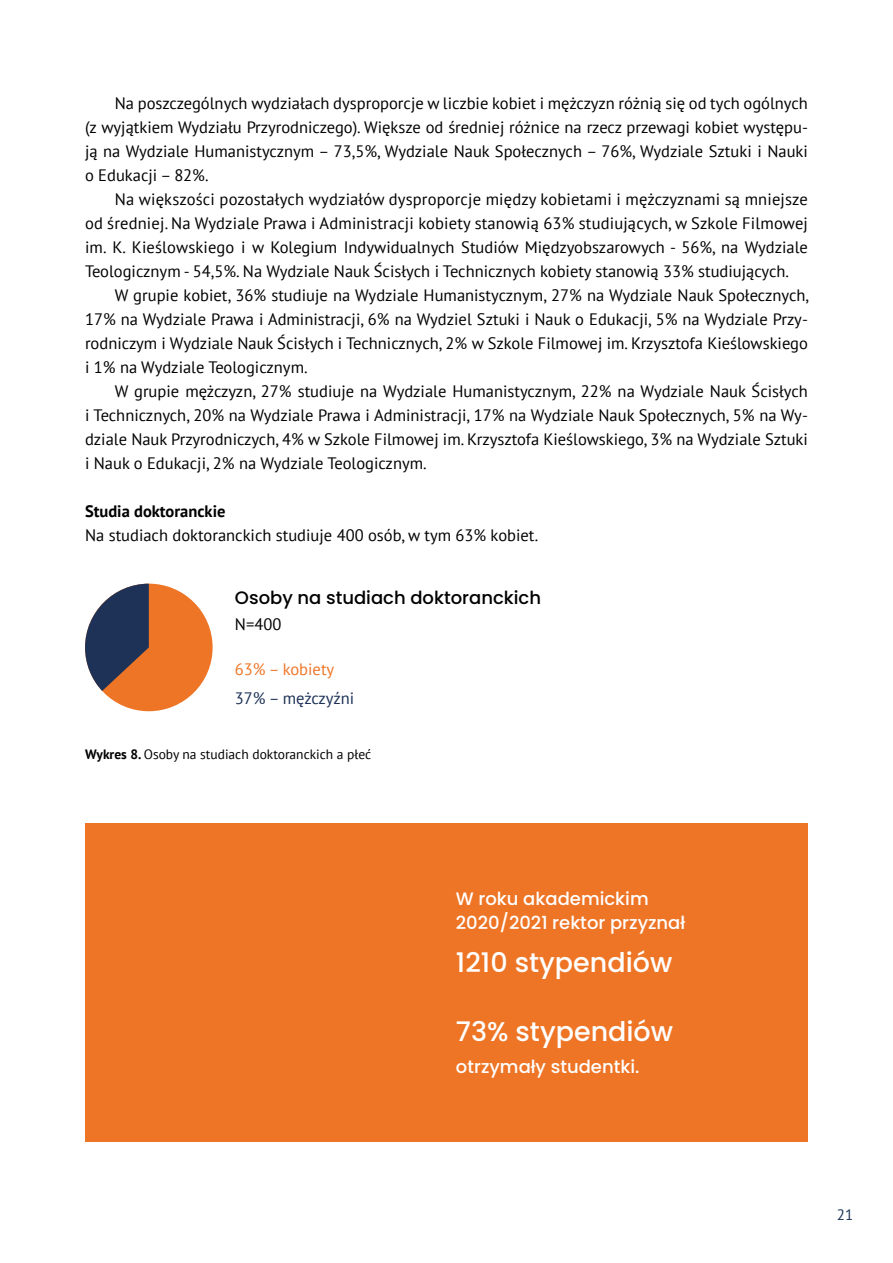
<style>
.page{position:relative;width:893px;height:1263px;background:#fff}
.page>*{position:absolute;margin:0;border:0;box-sizing:border-box;transform-origin:0 0}
.t1{font:500 27px "Poppins";color:#fff}
.t2{font:500 18px/24px "Poppins";color:#fff}
.t3{font:500 18px "Poppins";color:#000}
.t4{font:16.5px/24px "PT Sans";color:#000;text-align:justify}
.t5{font:700 16.5px "PT Sans";color:#000}
.t6{font:16.5px "PT Sans";letter-spacing:-.01em;color:#1c3155}
.t7{font:16.5px "PT Sans";color:#ee7526}
.t8{font:15px "PT Sans";color:#1b3256}
.t9{font:13.5px "PT Sans";color:#000}
.s1{font-weight:700}
</style>
<div class="page">
<div style="left:85px;top:584px;width:128px;height:127px;background:#ee7526;border-radius:50%"></div>
<svg style="left:85px;top:584px;width:64px;height:107px"></svg>
<div style="left:85px;top:823px;width:723px;height:319px;background:#ee7526"></div>
<p class="t4" style="left:85px;top:91px;width:724px;text-indent:30px">Na poszczególnych wydziałach dysproporcje w liczbie kobiet i mężczyzn różnią się od tych ogólnych (z wyjątkiem Wydziału Przyrodniczego). Większe od średniej różnice na rzecz przewagi kobiet występu&shy;ją na Wydziale Humanistycznym – 73,5%, Wydziale Nauk Społecznych – 76%, Wydziale Sztuki i Nauki o Edukacji – 82%.</p>
<p class="t4" style="left:85px;top:187px;width:724px;text-indent:30px">Na większości pozostałych wydziałów dysproporcje między kobietami i mężczyznami są mniejsze od średniej. Na Wydziale Prawa i Administracji kobiety stanowią 63% studiujących, w Szkole Filmowej im. K. Kieślowskiego i w Kolegium Indywidualnych Studiów Międzyobszarowych - 56%, na Wydziale Teologicznym - 54,5%. Na Wydziale Nauk Ścisłych i Technicznych kobiety stanowią 33% studiujących.</p>
<p class="t4" style="left:85px;top:283px;width:726px;text-indent:30px">W grupie kobiet, 36% studiuje na Wydziale Humanistycznym, 27% na Wydziale Nauk Społecznych, 17% na Wydziale Prawa i Administracji, 6% na Wydziel Sztuki i Nauk o Edukacji, 5% na Wydziale Przy&shy;rodniczym i Wydziale Nauk Ścisłych i Technicznych, 2% w Szkole Filmowej im. Krzysztofa Kieślowskiego i 1% na Wydziale Teologicznym.</p>
<p class="t4" style="left:85px;top:379px;width:724px;text-indent:30px">W grupie mężczyzn, 27% studiuje na Wydziale Humanistycznym, 22% na Wydziale Nauk Ścisłych i Technicznych, 20% na Wydziale Prawa i Administracji, 17% na Wydziale Nauk Społecznych, 5% na Wy&shy;dziale Nauk Przyrodniczych, 4% w Szkole Filmowej im. Krzysztofa Kieślowskiego, 3% na Wydziale Sztuki i Nauk o Edukacji, 2% na Wydziale Teologicznym.</p>
<p class="t5" style="left:85px;top:500px;width:142px">Studia doktoranckie</p>
<p class="t4" style="left:85px;top:523px;width:455px">Na studiach doktoranckich studiuje 400 osób, w tym 63% kobiet.</p>
<p class="t3" style="left:235px;top:587px;width:308px">Osoby na studiach doktoranckich</p>
<p class="t4" style="left:235px;top:611px;width:48px">N=400</p>
<p class="t7" style="left:235px;top:658px;width:101px">63% – kobiety</p>
<p class="t6" style="left:235px;top:687px;width:121px">37% – mężczyźni</p>
<p class="t9" style="left:85px;top:746px;width:288px"><span class="s1">Wykres 8.</span> Osoby na studiach doktoranckich a płeć</p>
<p class="t2" style="left:456px;top:887px;width:231px">W roku akademickim<br>2020/2021 rektor przyznał</p>
<h1 class="t1" style="left:456px;top:947px;width:218px">1210 stypendiów</h1>
<h1 class="t1" style="left:456px;top:1015px;width:219px">73% stypendiów</h1>
<p class="t2" style="left:456px;top:1054px;width:185px">otrzymały studentki.</p>
<p class="t8" style="left:837px;top:1205px;width:18px">21</p>
</div>
